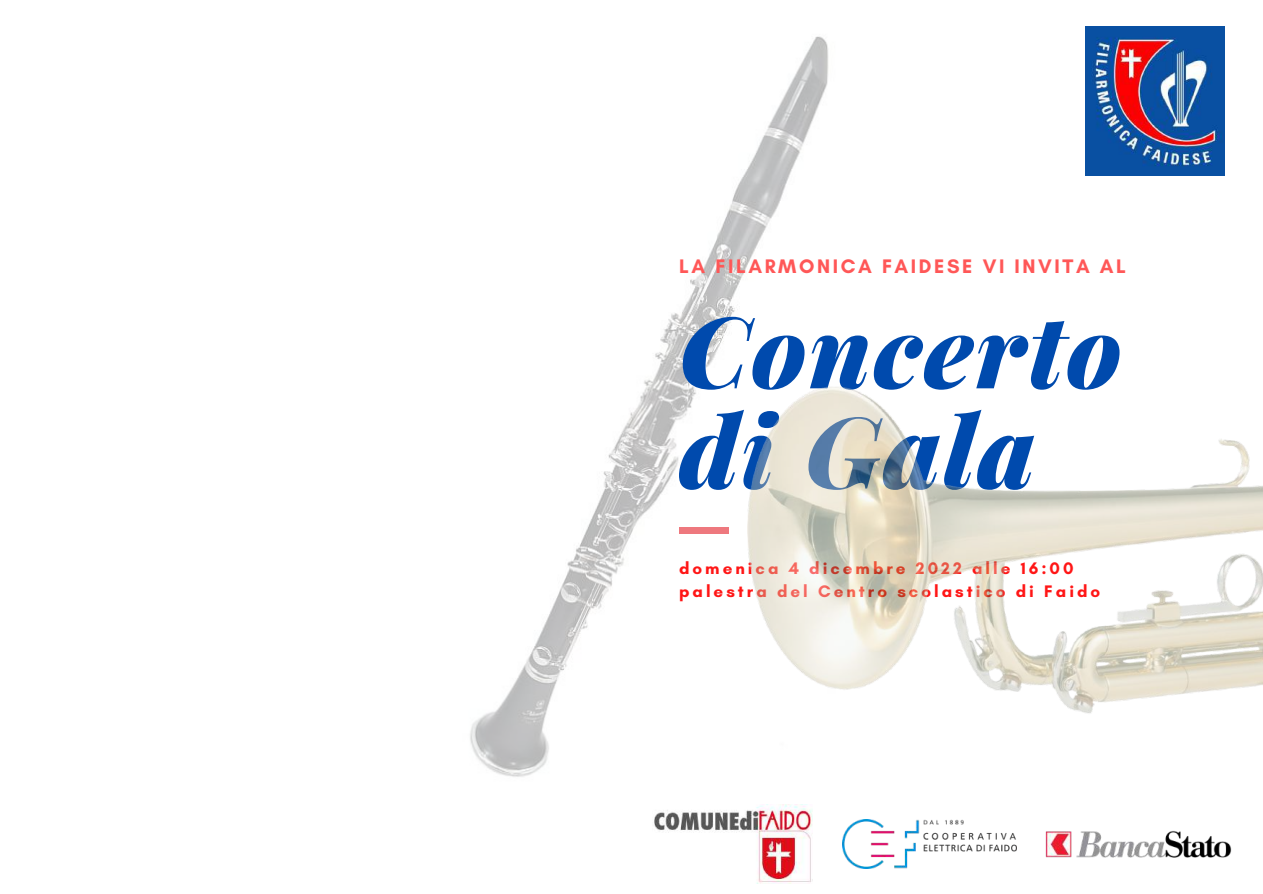
<style>
.page{position:relative;width:1263px;height:894px;background:#fff}
.page>*{position:absolute;margin:0;border:0;box-sizing:border-box;transform-origin:0 0}
.t1{font:italic 900 99px/100.1px "Playfair Display";letter-spacing:.025em;color:#004aad}
.t2{font:700 19.95px "Glacial Indifference";letter-spacing:.13em;color:#ff5757}
.t3{font:700 16.95px/23.9px "Glacial Indifference";letter-spacing:.175em;color:#ff1616}
</style>
<div class="page">
<img style="left:470px;top:36px;width:359px;height:741px">
<div style="left:679px;top:526px;width:50px;height:7px;background:#ee787e"></div>
<img style="left:1085px;top:27px;width:139px;height:148px">
<img style="left:842px;top:819px;width:174px;height:48px">
<img style="left:1045px;top:830px;width:187px;height:28px">
<img style="left:654px;top:804px;width:158px;height:79px">
<img style="left:748px;top:386px;width:515px;height:359px">
<p class="t2" style="left:679px;top:253px;width:448px">LA FILARMONICA FAIDESE VI INVITA AL</p>
<h1 class="t1" style="left:679px;top:297px;width:444px">Concerto di Gala</h1>
<p class="t3" style="left:679px;top:555px;width:423px">domenica 4 dicembre 2022 alle 16:00 palestra del Centro scolastico di Faido</p>
</div>
